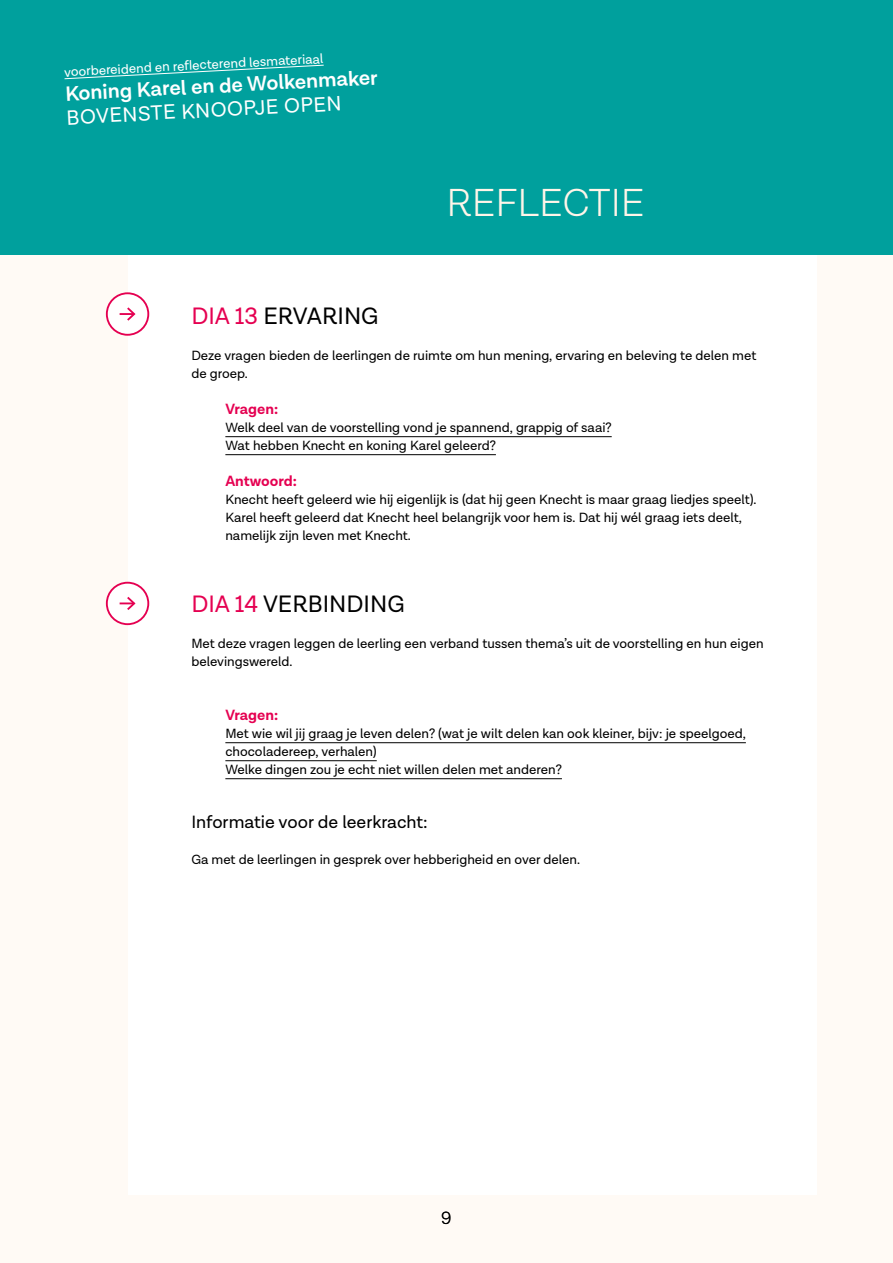
<style>
.page{position:relative;width:893px;height:1263px;background:#fff}
.page>*{position:absolute;margin:0;border:0;box-sizing:border-box;transform-origin:0 0}
.t1{font:300 39.75px "Lota Grotesque";color:#fff5e9}
.t2{font:24px "Lota Grotesque";color:#000}
.t3{font:600 21px "Lota Grotesque";color:#fff}
.t4{font:21px "Lota Grotesque";color:#fff}
.t5{font:18px "Lota Grotesque";color:#000}
.t6{font:300 18px "Lota Grotesque";color:#000}
.t7{font:700 15px "Lota Grotesque";color:#e50051}
.t8{font:13.5px/18px "Lota Grotesque";color:#000}
.t9{font:13.5px "Lota Grotesque";color:#fff}
.s1{color:#e50051}
</style>
<div class="page">
<div style="left:0;top:0;width:893px;height:255px;background:#00a09d"></div>
<div style="left:0;top:255px;width:893px;height:1008px;background:#fffaf5"></div>
<div style="left:128px;top:255px;width:688px;height:940px;background:#fff"></div>
<svg style="left:64px;top:65px;width:260px;height:14px"></svg>
<hr style="left:225px;top:436px;width:387px;height:1px;background:#000">
<hr style="left:225px;top:454px;width:271px;height:1px;background:#000">
<hr style="left:225px;top:742px;width:521px;height:1px;background:#000">
<hr style="left:225px;top:760px;width:152px;height:1px;background:#000">
<hr style="left:225px;top:778px;width:337px;height:1px;background:#000">
<div style="left:107px;top:293px;width:41px;height:42px;background:#fff;border-radius:50%"></div>
<div style="left:106px;top:292px;width:43px;height:44px;border:2px solid #e50051;border-radius:50%"></div>
<svg style="left:120px;top:307px;width:16px;height:14px"></svg>
<div style="left:107px;top:583px;width:41px;height:41px;background:#fff;border-radius:50%"></div>
<div style="left:106px;top:582px;width:43px;height:43px;border:2px solid #e50051;border-radius:50%"></div>
<svg style="left:120px;top:597px;width:16px;height:13px"></svg>
<p class="t9" style="left:64px;top:65px;width:261px;rotate:-3deg">voorbereidend en refl ecterend lesmateriaal</p>
<h3 class="t3" style="left:65px;top:82px;width:314px;rotate:-3deg">Koning Karel en de Wolkenmaker</h3>
<h3 class="t4" style="left:66px;top:106px;width:277px;rotate:-3deg">BOVENSTE KNOOPJE OPEN</h3>
<h1 class="t1" style="left:446px;top:181px;width:200px">REFLECTIE</h1>
<h2 class="t2" style="left:191px;top:302px;width:189px"><span class="s1">DIA 13</span> ERVARING</h2>
<p class="t8" style="left:191px;top:347px;width:566px">Deze vragen bieden de leerlingen de ruimte om hun mening, ervaring en beleving te delen met de groep.</p>
<p class="t7" style="left:225px;top:400px;width:54px">Vragen:</p>
<p class="t8" style="left:225px;top:419px;width:388px">Welk deel van de voorstelling vond je spannend, grappig of saai?<br>Wat hebben Knecht en koning Karel geleerd?</p>
<p class="t7" style="left:225px;top:472px;width:73px">Antwoord:</p>
<p class="t8" style="left:225px;top:491px;width:533px">Knecht heeft geleerd wie hij eigenlijk is (dat hij geen Knecht is maar graag liedjes speelt).<br>Karel heeft geleerd dat Knecht heel belangrijk voor hem is. Dat hij wél graag iets deelt, namelijk zijn leven met Knecht.</p>
<h2 class="t2" style="left:191px;top:590px;width:215px"><span class="s1">DIA 14</span> VERBINDING</h2>
<p class="t8" style="left:191px;top:635px;width:574px">Met deze vragen leggen de leerling een verband tussen thema’s uit de voorstelling en hun eigen belevingswereld.</p>
<p class="t7" style="left:225px;top:706px;width:54px">Vragen:</p>
<p class="t8" style="left:225px;top:725px;width:522px">Met wie wil jij graag je leven delen? (wat je wilt delen kan ook kleiner, bijv: je speelgoed, chocoladereep, verhalen)<br>Welke dingen zou je echt niet willen delen met anderen?</p>
<h3 class="t5" style="left:191px;top:812px;width:238px">Informatie voor de leerkracht:</h3>
<p class="t8" style="left:191px;top:851px;width:390px">Ga met de leerlingen in gesprek over hebberigheid en over delen.</p>
<h3 class="t6" style="left:441px;top:1208px;width:12px">9</h3>
</div>
